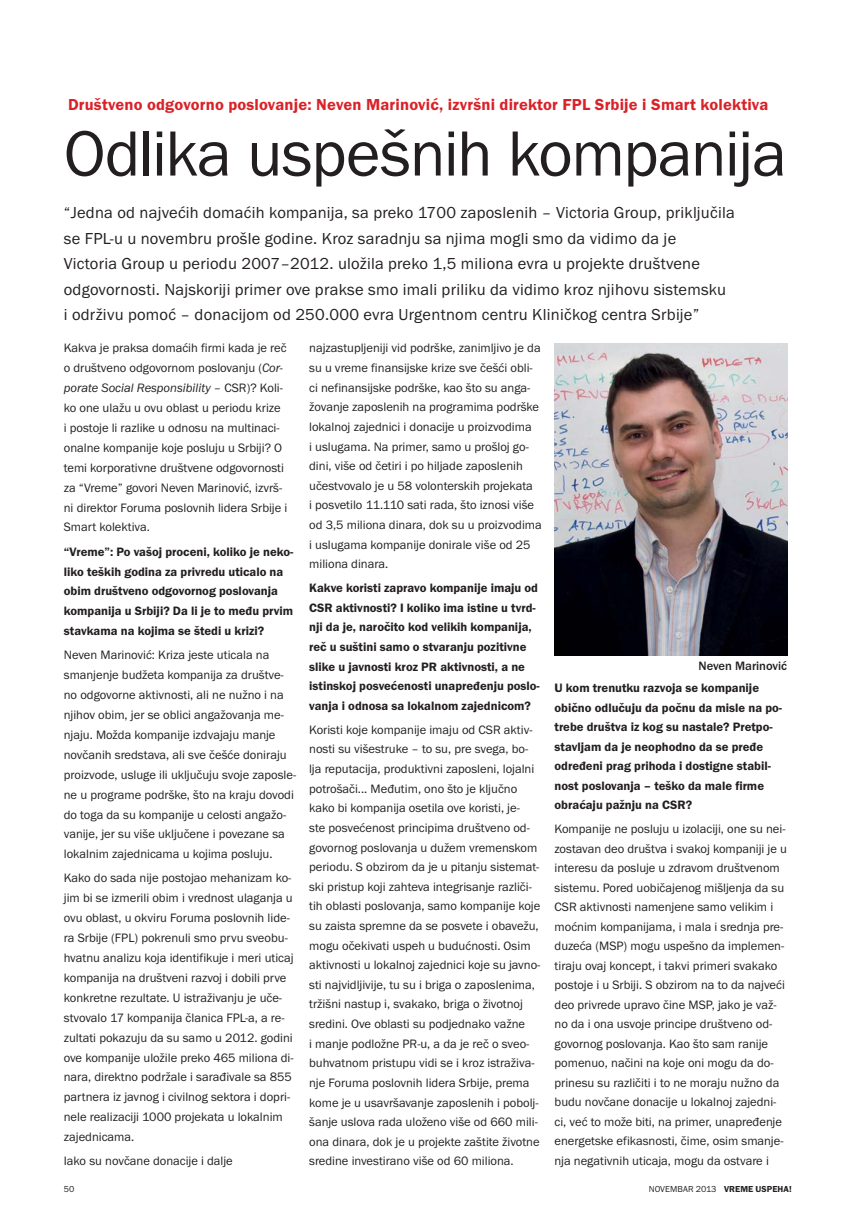
<style>
.page{position:relative;width:851px;height:1212px;background:#fff}
.page>*{position:absolute;margin:0;border:0;box-sizing:border-box;transform-origin:0 0}
.t1{font:66px "Franklin Got Itc TOT Boo";letter-spacing:-.025em;color:#231f20}
.t2{font:16.5px/25.5px "Franklin Got Itc TOT Boo";letter-spacing:.015em;color:#231f20}
.t3{font:16.5px "Franklin Got Itc TOT Dem";letter-spacing:.01em;color:#da2128}
.t4{font:12.6px/19.6px "Franklin Got Itc TOT Boo";color:#231f20}
.t5{font:12.6px/19.6px "Franklin Got Itc TOT Dem";color:#231f20}
.t6{font:500 12.6px "Franklin Got Itc TOT";color:#231f20}
.t7{font:9px "Franklin Got Itc TOT Boo";letter-spacing:.01em;color:#231f20}
.s1{font-family:"Franklin Got Itc TOT Boo Ita"}
.s2{font-family:"Franklin Got Itc TOT Dem"}
</style>
<div class="page">
<img style="left:554px;top:344px;width:233px;height:312px">
<p class="t3" style="left:68px;top:99px;width:701px">Društveno odgovorno poslovanje: Neven Marinović, izvršni direktor FPL Srbije i Smart kolektiva</p>
<p class="t1" style="left:64px;top:128px;width:724px">Odlika uspešnih kompanija</p>
<p class="t2" style="left:64px;top:201px;width:672px">“Jedna od najvećih domaćih kompanija, sa preko 1700 zaposlenih – Victoria Group, priključila se FPL-u u novembru prošle godine. Kroz saradnju sa njima mogli smo da vidimo da je<br>Victoria Group u periodu 2007–2012. uložila preko 1,5 miliona evra u projekte društvene odgovornosti. Najskoriji primer ove prakse smo imali priliku da vidimo kroz njihovu sistemsku<br>i održivu pomoć – donacijom od 250.000 evra Urgentnom centru Kliničkog centra Srbije”</p>
<p class="t4" style="left:64px;top:339px;width:225px">Kakva je praksa domaćih firmi kada je reč o društveno odgovornom poslovanju (<span class="s1">Cor&shy;porate Social Responsibility</span> – CSR)? Koli&shy;ko one ulažu u ovu oblast u periodu krize<br>i postoje li razlike u odnosu na multinaci&shy;onalne kompanije koje posluju u Srbiji? O temi korporativne društvene odgovornosti za “Vreme” govori Neven Marinović, izvrš&shy;ni direktor Foruma poslovnih lidera Srbije i Smart kolektiva.</p>
<p class="t5" style="left:64px;top:542px;width:231px">“Vreme”: Po vašoj proceni, koliko je neko&shy;liko teških godina za privredu uticalo na obim društveno odgovornog poslovanja kompanija u Srbiji? Da li je to među prvim stavkama na kojima se štedi u krizi?</p>
<p class="t4" style="left:64px;top:646px;width:234px">Neven Marinović: Kriza jeste uticala na smanjenje budžeta kompanija za društve&shy;no odgovorne aktivnosti, ali ne nužno i na njihov obim, jer se oblici angažovanja me&shy;njaju. Možda kompanije izdvajaju manje novčanih sredstava, ali sve češće doniraju proizvode, usluge ili uključuju svoje zaposle&shy;ne u programe podrške, što na kraju dovodi do toga da su kompanije u celosti angažo&shy;vanije, jer su više uključene i povezane sa lokalnim zajednicama u kojima posluju.</p>
<p class="t4" style="left:64px;top:869px;width:231px">Kako do sada nije postojao mehanizam ko&shy;jim bi se izmerili obim i vrednost ulaganja u ovu oblast, u okviru Foruma poslovnih lide&shy;ra Srbije (FPL) pokrenuli smo prvu sveobu&shy;hvatnu analizu koja identifikuje i meri uticaj kompanija na društveni razvoj i dobili prve konkretne rezultate. U istraživanju je uče&shy;stvovalo 17 kompanija članica FPL-a, a re&shy;zultati pokazuju da su samo u 2012. godini ove kompanije uložile preko 465 miliona di&shy;nara, direktno podržale i sarađivale sa 855 partnera iz javnog i civilnog sektora i dopri&shy;nele realizaciji 1000 projekata u lokalnim zajednicama.</p>
<p class="t4" style="left:64px;top:1152px;width:170px">Iako su novčane donacije i dalje</p>
<p class="t4" style="left:309px;top:339px;width:234px">najzastupljeniji vid podrške, zanimljivo je da su u vreme finansijske krize sve češći obli&shy;ci nefinansijske podrške, kao što su anga&shy;žovanje zaposlenih na programima podrške lokalnoj zajednici i donacije u proizvodima<br>i uslugama. Na primer, samo u prošloj go&shy;dini, više od četiri i po hiljade zaposlenih učestvovalo je u 58 volonterskih projekata<br>i posvetilo 11.110 sati rada, što iznosi više od 3,5 miliona dinara, dok su u proizvodima i uslugama kompanije donirale više od 25 miliona dinara.</p>
<p class="t5" style="left:309px;top:579px;width:232px">Kakve koristi zapravo kompanije imaju od CSR aktivnosti? I koliko ima istine u tvrd&shy;nji da je, naročito kod velikih kompanija, reč u suštini samo o stvaranju pozitivne slike u javnosti kroz PR aktivnosti, a ne istinskoj posvećenosti unapređenju poslo&shy;vanja i odnosa sa lokalnom zajednicom?</p>
<p class="t4" style="left:309px;top:720px;width:233px">Koristi koje kompanije imaju od CSR aktiv&shy;nosti su višestruke – to su, pre svega, bo&shy;lja reputacija, produktivni zaposleni, lojalni potrošači... Međutim, ono što je ključno kako bi kompanija osetila ove koristi, je-<br>ste posvećenost principima društveno od&shy;govornog poslovanja u dužem vremenskom periodu. S obzirom da je u pitanju sistemat&shy;ski pristup koji zahteva integrisanje različi&shy;tih oblasti poslovanja, samo kompanije koje su zaista spremne da se posvete i obavežu, mogu očekivati uspeh u budućnosti. Osim aktivnosti u lokalnoj zajednici koje su javno&shy;sti najvidljivije, tu su i briga o zaposlenima, tržišni nastup i, svakako, briga o životnoj sredini. Ove oblasti su podjednako važne<br>i manje podložne PR-u, a da je reč o sveo&shy;buhvatnom pristupu vidi se i kroz istraživa&shy;nje Foruma poslovnih lidera Srbije, prema kome je u usavršavanje zaposlenih i pobolj&shy;šanje uslova rada uloženo više od 660 mili&shy;ona dinara, dok je u projekte zaštite životne sredine investirano više od 60 miliona.</p>
<p class="t6" style="left:698px;top:662px;width:90px">Neven Marinović</p>
<p class="t5" style="left:554px;top:679px;width:229px">U kom trenutku razvoja se kompanije obično odlučuju da počnu da misle na po&shy;trebe društva iz kog su nastale? Pretpo&shy;stavljam da je neophodno da se pređe određeni prag prihoda i dostigne stabil&shy;nost poslovanja – teško da male firme obraćaju pažnju na CSR?</p>
<p class="t4" style="left:554px;top:820px;width:234px">Kompanije ne posluju u izolaciji, one su nei&shy;zostavan deo društva i svakoj kompaniji je u interesu da posluje u zdravom društvenom sistemu. Pored uobičajenog mišljenja da su CSR aktivnosti namenjene samo velikim i moćnim kompanijama, i mala i srednja pre&shy;duzeća (MSP) mogu uspešno da implemen&shy;tiraju ovaj koncept, i takvi primeri svakako postoje i u Srbiji. S obzirom na to da najveći deo privrede upravo čine MSP, jako je važ&shy;no da i ona usvoje principe društveno od&shy;govornog poslovanja. Kao što sam ranije pomenuo, načini na koje oni mogu da do&shy;prinesu su različiti i to ne moraju nužno da budu novčane donacije u lokalnoj zajedni&shy;ci, već to može biti, na primer, unapređenje energetske efikasnosti, čime, osim smanje&shy;nja negativnih uticaja, mogu da ostvare i</p>
<p class="t7" style="left:64px;top:1186px;width:12px">50</p>
<p class="t7" style="left:648px;top:1186px;width:144px">NOVEMBAR 2013 <span class="s2">VREME USPEHA!</span></p>
</div>
